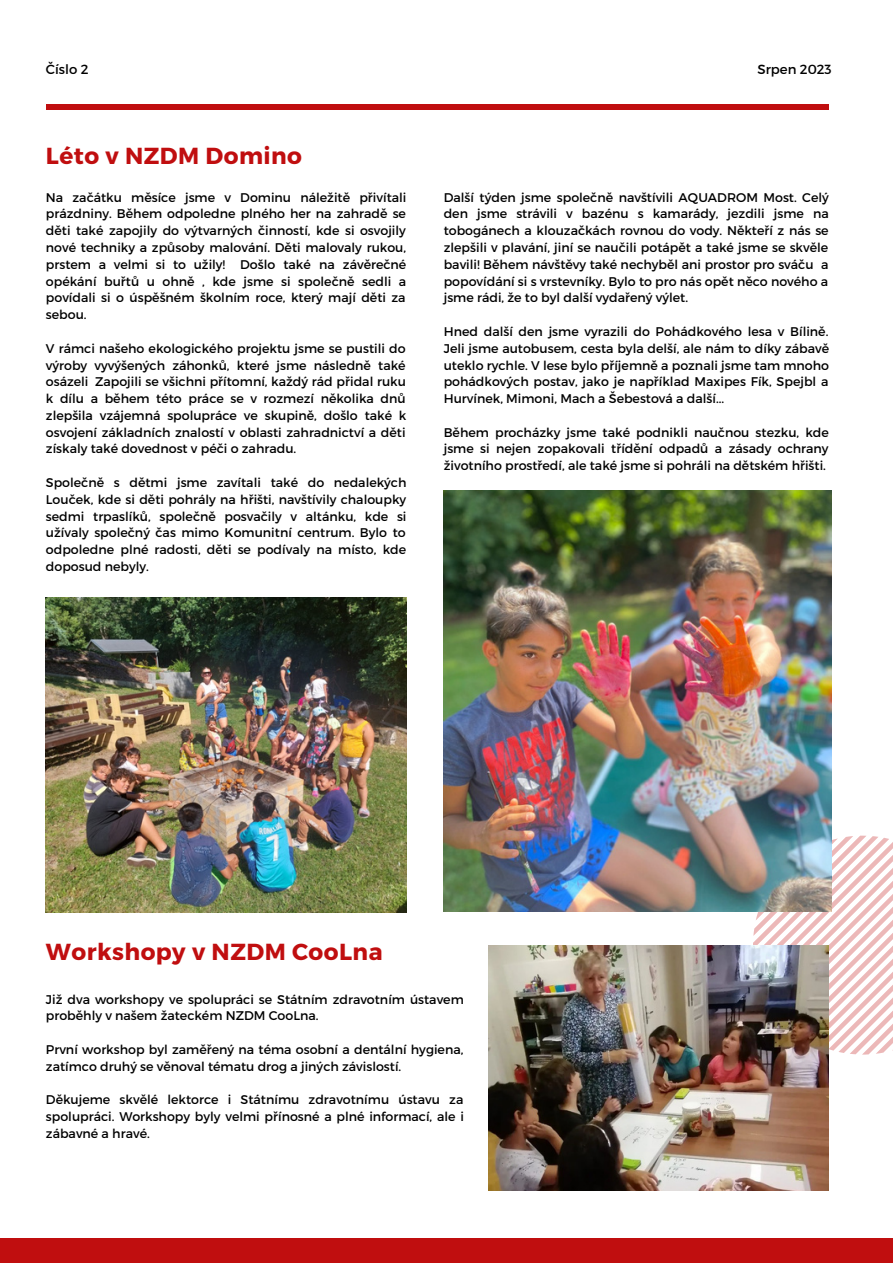
<style>
.page{position:relative;width:893px;height:1264px;background:#fff}
.page>*{position:absolute;margin:0;border:0;box-sizing:border-box;transform-origin:0 0}
.t1{font:700 23.25px "Montserrat";letter-spacing:.02em;color:#c00e0f}
.t2{font:13.2px "Montserrat";color:#000}
.t3{font:12.6px/16.8px "Montserrat";color:#000;text-align:justify}
</style>
<div class="page">
<svg style="left:753px;top:835px;width:139px;height:219px"></svg>
<img style="left:443px;top:490px;width:388px;height:421px">
<img style="left:46px;top:597px;width:361px;height:315px">
<div style="left:0;top:1237px;width:892px;height:25px;background:#c00e0f"></div>
<div style="left:46px;top:104px;width:782px;height:6px;background:#c00e0f"></div>
<img style="left:489px;top:945px;width:339px;height:245px">
<p class="t2" style="left:46px;top:60px;width:44px">Číslo 2</p>
<p class="t2" style="left:757px;top:60px;width:76px">Srpen 2023</p>
<p class="t1" style="left:46px;top:141px;width:257px">Léto v NZDM Domino</p>
<p class="t3" style="left:46px;top:188px;width:362px">Na začátku měsíce jsme v Dominu náležitě přivítali prázdniny. Během odpoledne plného her na zahradě se děti také zapojily do výtvarných činností, kde si osvojily nové techniky a způsoby malování. Děti malovaly rukou, prstem a velmi si to užily! Došlo také na závěrečné opékání buřtů u ohně , kde jsme si společně sedli a povídali si o úspěšném školním roce, který mají děti za sebou.</p>
<p class="t3" style="left:46px;top:339px;width:362px">V rámci našeho ekologického projektu jsme se pustili do výroby vyvýšených záhonků, které jsme následně také osázeli Zapojili se všichni přítomní, každý rád přidal ruku k dílu a během této práce se v rozmezí několika dnů zlepšila vzájemná spolupráce ve skupině, došlo také k osvojení základních znalostí v oblasti zahradnictví a děti získaly také dovednost v péči o zahradu.</p>
<p class="t3" style="left:46px;top:473px;width:362px">Společně s dětmi jsme zavítali také do nedalekých Louček, kde si děti pohrály na hřišti, navštívily chaloupky sedmi trpaslíků, společně posvačily v altánku, kde si užívaly společný čas mimo Komunitní centrum. Bylo to odpoledne plné radosti, děti se podívaly na místo, kde doposud nebyly.</p>
<p class="t3" style="left:443px;top:188px;width:386px">Další týden jsme společně navštívili AQUADROM Most. Celý den jsme strávili v bazénu s kamarády, jezdili jsme na tobogánech a klouzačkách rovnou do vody. Někteří z nás se zlepšili v plavání, jiní se naučili potápět a také jsme se skvěle bavili! Během návštěvy také nechyběl ani prostor pro sváču a popovídání si s vrstevníky. Bylo to pro nás opět něco nového a jsme rádi, že to byl další vydařený výlet.</p>
<p class="t3" style="left:443px;top:322px;width:387px">Hned další den jsme vyrazili do Pohádkového lesa v Bílině.<br>Jeli jsme autobusem, cesta byla delší, ale nám to díky zábavě uteklo rychle. V lese bylo příjemně a poznali jsme tam mnoho pohádkových postav, jako je například Maxipes Fík, Spejbl a Hurvínek, Mimoni, Mach a Šebestová a další...</p>
<p class="t3" style="left:443px;top:423px;width:386px">Během procházky jsme také podnikli naučnou stezku, kde jsme si nejen zopakovali třídění odpadů a zásady ochrany životního prostředí, ale také jsme si pohráli na dětském hřišti.</p>
<p class="t1" style="left:46px;top:936px;width:338px">Workshopy v NZDM CooLna</p>
<p class="t3" style="left:46px;top:990px;width:419px">Již dva workshopy ve spolupráci se Státním zdravotním ústavem proběhly v našem žateckém NZDM CooLna.</p>
<p class="t3" style="left:46px;top:1040px;width:419px">První workshop byl zaměřený na téma osobní a dentální hygiena, zatímco druhý se věnoval tématu drog a jiných závislostí.</p>
<p class="t3" style="left:46px;top:1090px;width:419px">Děkujeme skvělé lektorce i Státnímu zdravotnímu ústavu za spolupráci. Workshopy byly velmi přínosné a plné informací, ale i zábavné a hravé.</p>
</div>
